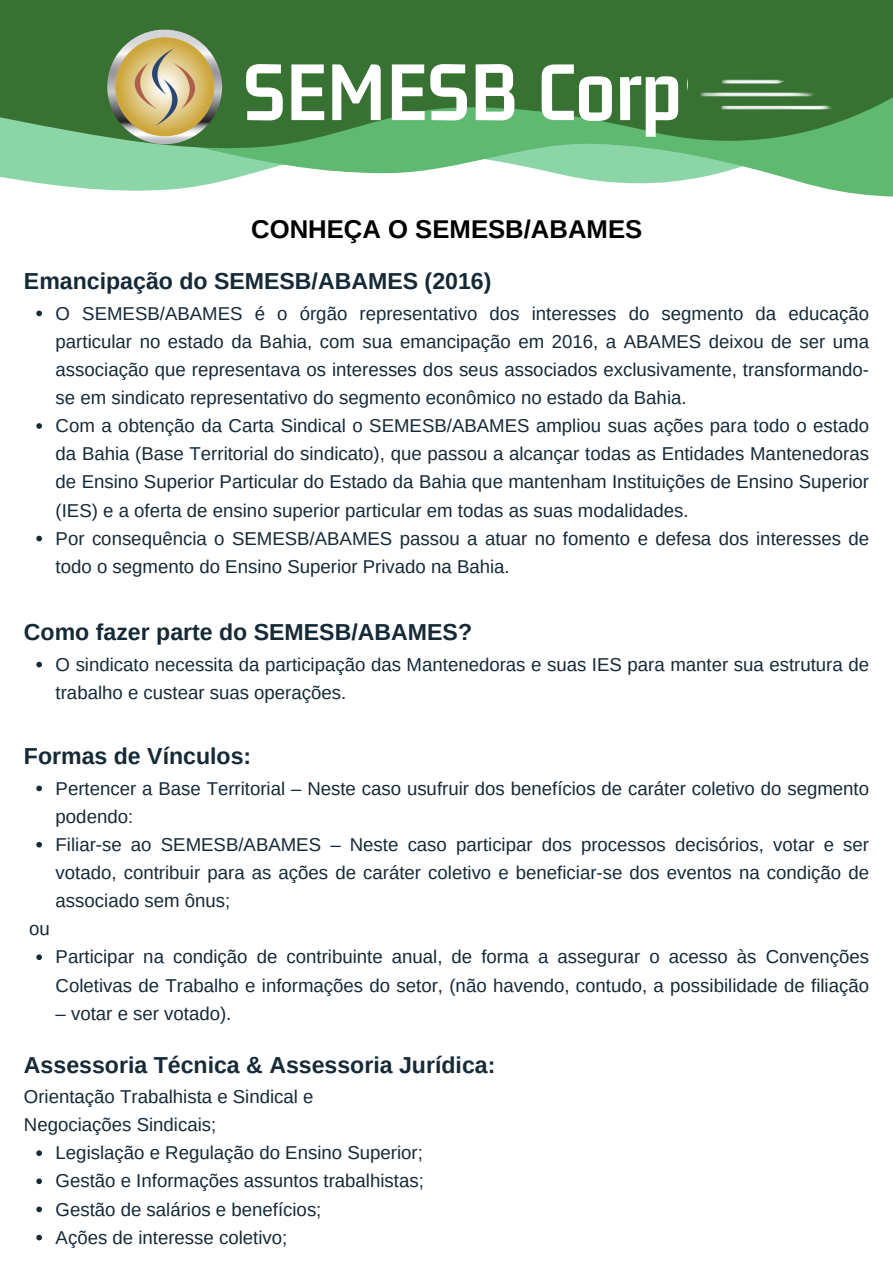
<style>
.page{position:relative;width:893px;height:1264px;background:#fff}
.page>*{position:absolute;margin:0;border:0;box-sizing:border-box;transform-origin:0 0}
.t1{font:700 89.7px "Gemunu Libre";color:#fff}
.t2{font:700 25.65px "Arimo";color:#000}
.t3{font:700 23.1px "Arimo";color:#162937}
.t4{font:18.6px/28.2px "Arimo";color:#162937}
</style>
<div class="page">
<svg style="left:0;top:148px;width:73px;height:40px;fill:#8cd5a7"></svg>
<svg style="left:73px;top:148px;width:819px;height:49px"></svg>
<svg style="left:0;top:0;width:892px;height:148px;fill:#387233"></svg>
<svg style="left:36px;top:310px;width:6px;height:6px"></svg>
<svg style="left:36px;top:423px;width:6px;height:6px"></svg>
<svg style="left:36px;top:535px;width:6px;height:6px"></svg>
<svg style="left:36px;top:661px;width:6px;height:6px"></svg>
<svg style="left:36px;top:785px;width:6px;height:6px"></svg>
<svg style="left:36px;top:841px;width:6px;height:6px"></svg>
<svg style="left:36px;top:954px;width:6px;height:6px"></svg>
<img style="left:687px;top:59px;width:149px;height:74px">
<img style="left:107px;top:29px;width:115px;height:115px;border-radius:50%">
<img style="left:115px;top:37px;width:99px;height:99px;border-radius:50%">
<svg style="left:36px;top:1150px;width:6px;height:5px"></svg>
<svg style="left:36px;top:1178px;width:6px;height:6px"></svg>
<svg style="left:36px;top:1206px;width:6px;height:6px"></svg>
<svg style="left:36px;top:1234px;width:6px;height:6px"></svg>
<p class="t1" style="left:243px;top:46px;width:440px">SEMESB Corp</p>
<p class="t2" style="left:251px;top:215px;width:392px">CONHEÇA O SEMESB/ABAMES</p>
<p class="t3" style="left:24px;top:268px;width:469px">Emancipação do SEMESB/ABAMES (2016)</p>
<p class="t4" style="left:56px;top:299px;width:814px;text-align:justify">O SEMESB/ABAMES é o órgão representativo dos interesses do segmento da educação particular no estado da Bahia, com sua emancipação em 2016, a ABAMES deixou de ser uma associação que representava os interesses dos seus associados exclusivamente, transformando&shy;se em sindicato representativo do segmento econômico no estado da Bahia.</p>
<p class="t4" style="left:56px;top:411px;width:815px;text-align:justify">Com a obtenção da Carta Sindical o SEMESB/ABAMES ampliou suas ações para todo o estado da Bahia (Base Territorial do sindicato), que passou a alcançar todas as Entidades Mantenedoras de Ensino Superior Particular do Estado da Bahia que mantenham Instituições de Ensino Superior (IES) e a oferta de ensino superior particular em todas as suas modalidades.</p>
<p class="t4" style="left:56px;top:524px;width:815px">Por consequência o SEMESB/ABAMES passou a atuar no fomento e defesa dos interesses de todo o segmento do Ensino Superior Privado na Bahia.</p>
<p class="t3" style="left:24px;top:619px;width:449px">Como fazer parte do SEMESB/ABAMES?</p>
<p class="t4" style="left:56px;top:650px;width:815px">O sindicato necessita da participação das Mantenedoras e suas IES para manter sua estrutura de trabalho e custear suas operações.</p>
<p class="t3" style="left:24px;top:743px;width:229px">Formas de Vínculos:</p>
<p class="t4" style="left:56px;top:774px;width:814px">Pertencer a Base Territorial – Neste caso usufruir dos benefícios de caráter coletivo do segmento podendo:</p>
<p class="t4" style="left:56px;top:830px;width:815px;text-align:justify">Filiar-se ao SEMESB/ABAMES – Neste caso participar dos processos decisórios, votar e ser votado, contribuir para as ações de caráter coletivo e beneficiar-se dos eventos na condição de associado sem ônus;</p>
<p class="t4" style="left:29px;top:914px;width:22px">ou</p>
<p class="t4" style="left:56px;top:942px;width:815px">Participar na condição de contribuinte anual, de forma a assegurar o acesso às Convenções<br>Coletivas de Trabalho e informações do setor, (não havendo, contudo, a possibilidade de filiação</p>
<p class="t4" style="left:56px;top:999px;width:177px">– votar e ser votado).</p>
<p class="t3" style="left:24px;top:1051px;width:473px">Assessoria Técnica &amp; Assessoria Jurídica:</p>
<p class="t4" style="left:24px;top:1082px;width:291px">Orientação Trabalhista e Sindical e</p>
<p class="t4" style="left:24px;top:1110px;width:194px">Negociações Sindicais;</p>
<p class="t4" style="left:56px;top:1138px;width:369px">Legislação e Regulação do Ensino Superior;</p>
<p class="t4" style="left:56px;top:1166px;width:369px">Gestão e Informações assuntos trabalhistas;</p>
<p class="t4" style="left:56px;top:1194px;width:267px">Gestão de salários e benefícios;</p>
<p class="t4" style="left:56px;top:1223px;width:233px">Ações de interesse coletivo;</p>
</div>
